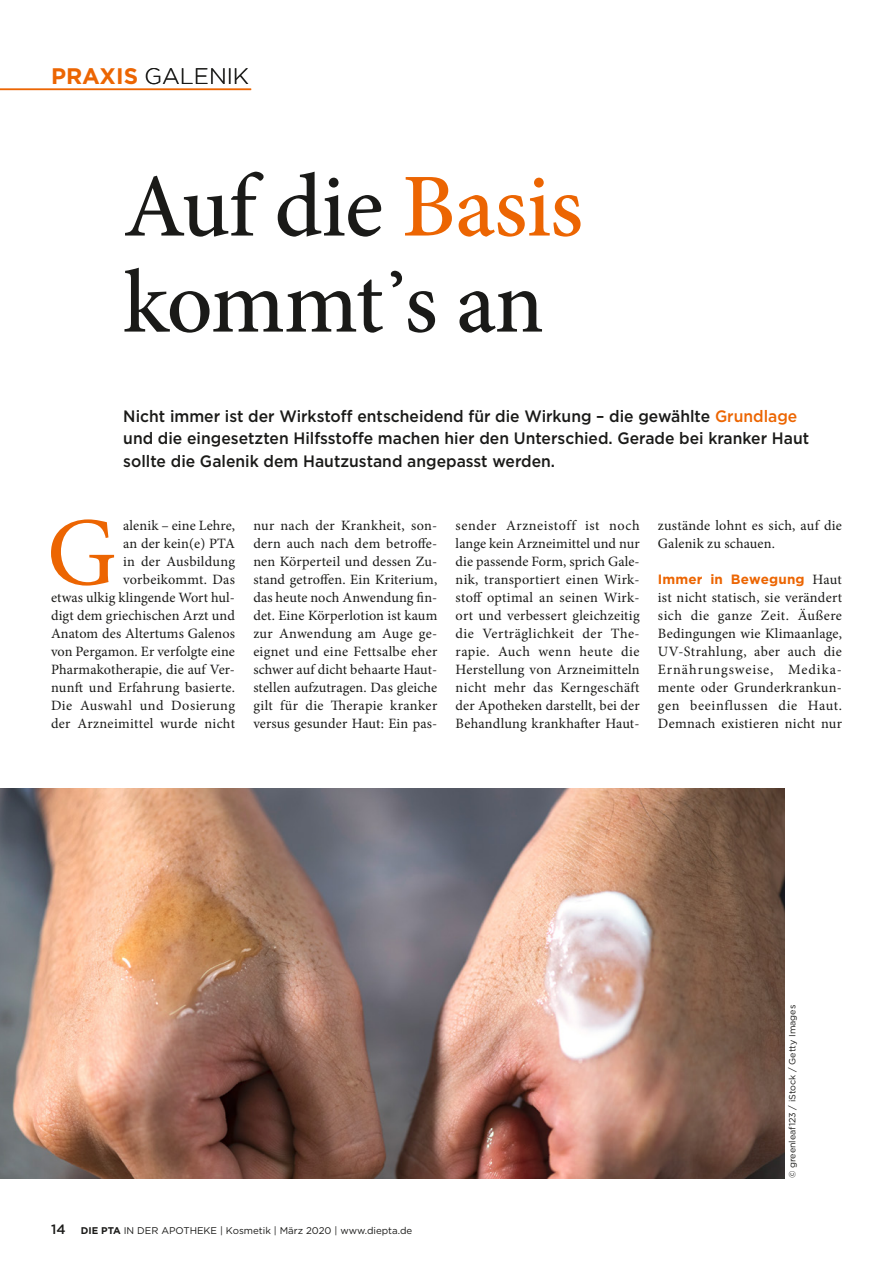
<style>
.page{position:relative;width:893px;height:1263px;background:#fff}
.page>*{position:absolute;margin:0;border:0;box-sizing:border-box;transform-origin:0 0}
.t1{font:97.35px "Minion Pro";color:#ec6502}
.t2{font:500 90px/96px "Minion Pro";letter-spacing:-.015em;color:#1a1a18}
.t3{font:300 22.5px "Gotham";color:#1a1a18}
.t4{font:500 16.5px/22.5px "Gotham";color:#1a1a18;scale:.95 1}
.t5{font:14.25px/18px "Minion Pro";letter-spacing:.01em;color:#1a1a18;text-align:justify}
.t6{font:700 13.5px "Gotham";letter-spacing:.01em;color:#ec6502}
.t7{font:9.75px "Gotham";color:#1a1a18}
.t8{font:9px "Gotham";color:#1a1a18}
.s1{font-weight:700;color:#ec6502}
.s2{color:#ec6502}
.s3{font-family:"Minion Pro";font-weight:400;font-size:14.25px;color:#1a1a18}
.s4{font-weight:500;font-size:13.5px}
.s5{font-weight:700}
</style>
<div class="page">
<img style="left:0;top:788px;width:784px;height:390px">
<hr style="left:0;top:89px;width:251px;height:1px;background:#ec6502">
<h3 class="t3" style="left:51px;top:62px;width:199px"><span class="s1">PRAXIS</span> GALENIK</h3>
<h3 class="t3" style="left:145px;top:62px;width:16px">GALENIK</h3>
<h2 class="t2" style="left:123px;top:159px;width:461px">Auf die <span class="s2">Basis </span>kommt᾿s an</h2>
<p class="t4" style="left:123px;top:404px;width:723px">Nicht immer ist der Wirkstoff entscheidend für die Wirkung – die gewählte <span class="s2">Grundlage </span>und die eingesetzten Hilfsstoffe machen hier den Unterschied. Gerade bei kranker Haut sollte die Galenik dem Hautzustand angepasst werden.</p>
<h1 class="t1" style="left:47px;top:488px;width:71px">G</h1>
<p class="t5" style="left:51px;top:517px;width:186px;text-align:right">alenik – eine Lehre,<br>an der kein(e) PTA<br>in der Ausbildung vorbeikommt. Das<br>etwas ulkig klingende Wort hul&shy;digt dem griechischen Arzt und<br>Anatom des Altertums Galenos von Pergamon. Er verfolgte eine<br>Pharmakotherapie, die auf Ver&shy;nunft und Erfahrung basierte.<br>Die Auswahl und Dosierung der Arzneimittel wurde nicht</p>
<p class="t5" style="left:253px;top:517px;width:186px">nur nach der Krankheit, son&shy;dern auch nach dem betroffe&shy;nen Körperteil und dessen Zu&shy;stand getroffen. Ein Kriterium, das heute noch Anwendung fin&shy;det. Eine Körperlotion ist kaum zur Anwendung am Auge ge&shy;eignet und eine Fettsalbe eher schwer auf dicht behaarte Haut&shy;stellen aufzutragen. Das gleiche gilt für die Therapie kranker versus gesunder Haut: Ein pas-</p>
<p class="t5" style="left:456px;top:517px;width:186px">sender Arzneistoff ist noch lange kein Arzneimittel und nur die passende Form, sprich Gale&shy;nik, transportiert einen Wirk&shy;stoff optimal an seinen Wirk&shy;ort und verbessert gleichzeitig die Verträglichkeit der The&shy;rapie. Auch wenn heute die Herstellung von Arzneimitteln nicht mehr das Kerngeschäft der Apotheken darstellt, bei der Behandlung krankhafter Haut-</p>
<p class="t5" style="left:658px;top:517px;width:186px">zustände lohnt es sich, auf die<br>Galenik zu schauen.</p>
<p class="t6" style="left:658px;top:570px;width:186px">Immer in Bewegung <span class="s3">Haut</span></p>
<p class="t5" style="left:658px;top:589px;width:186px">ist nicht statisch, sie verändert sich die ganze Zeit. Äußere Bedingungen wie Klimaanlage, UV-Strahlung, aber auch die Ernährungsweise, Medika&shy;mente oder Grunderkrankun&shy;gen beeinflussen die Haut.<br>Demnach existieren nicht nur</p>
<p class="t7" style="left:51px;top:1224px;width:363px"><span class="s4">14</span> <span class="s5">DIE PTA</span> IN DER APOTHEKE | Kosmetik | März 2020 | www.diepta.de</p>
<p class="t8" style="left:787px;top:1178px;width:175px;rotate:-90deg">© greenleaf123 / iStock / Getty Images</p>
</div>
